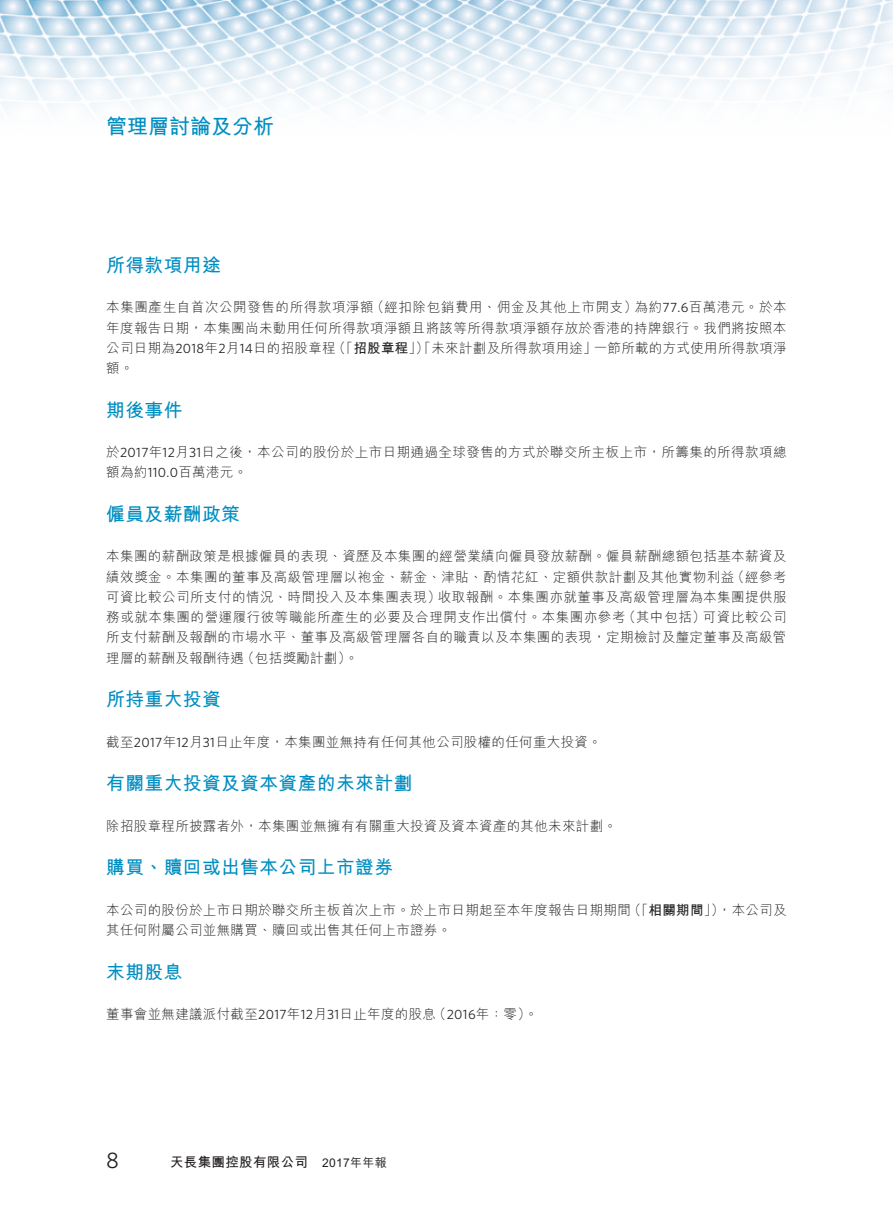
<style>
.page{position:relative;width:893px;height:1212px;background:#fff}
.page>*{position:absolute;margin:0;border:0;box-sizing:border-box;transform-origin:0 0}
.t1{font:22.5px "Whitney";color:#231f20}
.t2{font:700 21px "M Hei HK";color:#008ec1}
.t3{font:700 18.75px "M Hei HK";letter-spacing:.02em;color:#008ec1}
.t4{font:300 13.5px/20.2px "M Hei HK";letter-spacing:.025em;color:#231f20;text-align:justify}
.t5{font:700 13.5px "M Hei HK";letter-spacing:.025em;color:#231f20}
.s1{font-family:"Whitney";font-weight:400}
.s2{font-weight:700}
.s3{font-weight:500;font-size:12px}
</style>
<div class="page">
<img style="left:0;top:0;width:893px;height:112px">
<h2 class="t2" style="left:106px;top:111px;width:169px">管理層討論及分析</h2>
<h3 class="t3" style="left:106px;top:251px;width:116px">所得款項用途</h3>
<p class="t4" style="left:106px;top:297px;width:682px">本集團產生自首次公開發售的所得款項淨額（經扣除包銷費用、佣金及其他上市開支）為約<span class="s1">77.6</span>百萬港元。於本年度報告日期，本集團尚未動用任何所得款項淨額且將該等所得款項淨額存放於香港的持牌銀行。我們將按照本公司日期為<span class="s1">2018</span>年<span class="s1">2</span>月<span class="s1">14</span>日的招股章程（「<span class="s2">招股章程</span>」）「未來計劃及所得款項用途」一節所載的方式使用所得款項淨額。</p>
<h3 class="t3" style="left:106px;top:396px;width:78px">期後事件</h3>
<p class="t4" style="left:106px;top:442px;width:682px">於<span class="s1">2017</span>年<span class="s1">12</span>月<span class="s1">31</span>日之後，本公司的股份於上市日期通過全球發售的方式於聯交所主板上市，所籌集的所得款項總額為約<span class="s1">110.0</span>百萬港元。</p>
<h3 class="t3" style="left:106px;top:500px;width:135px">僱員及薪酬政策</h3>
<p class="t4" style="left:106px;top:546px;width:682px">本集團的薪酬政策是根據僱員的表現、資歷及本集團的經營業績向僱員發放薪酬。僱員薪酬總額包括基本薪資及績效獎金。本集團的董事及高級管理層以袍金、薪金、津貼、酌情花紅、定額供款計劃及其他實物利益（經參考可資比較公司所支付的情況、時間投入及本集團表現）收取報酬。本集團亦就董事及高級管理層為本集團提供服務或就本集團的營運履行彼等職能所產生的必要及合理開支作出償付。本集團亦參考（其中包括）可資比較公司所支付薪酬及報酬的市場水平、董事及高級管理層各自的職責以及本集團的表現，定期檢討及釐定董事及高級管理層的薪酬及報酬待遇（包括獎勵計劃）。</p>
<h3 class="t3" style="left:106px;top:686px;width:116px">所持重大投資</h3>
<p class="t4" style="left:106px;top:731px;width:497px">截至<span class="s1">2017</span>年<span class="s1">12</span>月<span class="s1">31</span>日止年度，本集團並無持有任何其他公司股權的任何重大投資。</p>
<h3 class="t3" style="left:106px;top:770px;width:307px">有關重大投資及資本資產的未來計劃</h3>
<p class="t4" style="left:106px;top:815px;width:512px">除招股章程所披露者外，本集團並無擁有有關重大投資及資本資產的其他未來計劃。</p>
<h3 class="t3" style="left:106px;top:854px;width:288px">購買、贖回或出售本公司上市證券</h3>
<p class="t4" style="left:106px;top:899px;width:682px">本公司的股份於上市日期於聯交所主板首次上市。於上市日期起至本年度報告日期期間（「<span class="s2">相關期間</span>」），本公司及其任何附屬公司並無購買、贖回或出售其任何上市證券。</p>
<h3 class="t3" style="left:106px;top:958px;width:78px">末期股息</h3>
<p class="t4" style="left:106px;top:1003px;width:433px">董事會並無建議派付截至<span class="s1">2017</span>年<span class="s1">12</span>月<span class="s1">31</span>日止年度的股息（<span class="s1">2016</span>年：零）。</p>
<h1 class="t1" style="left:106px;top:1145px;width:14px">8</h1>
<p class="t5" style="left:170px;top:1152px;width:218px">天長集團控股有限公司 <span class="s3">2017年年報</span></p>
</div>
